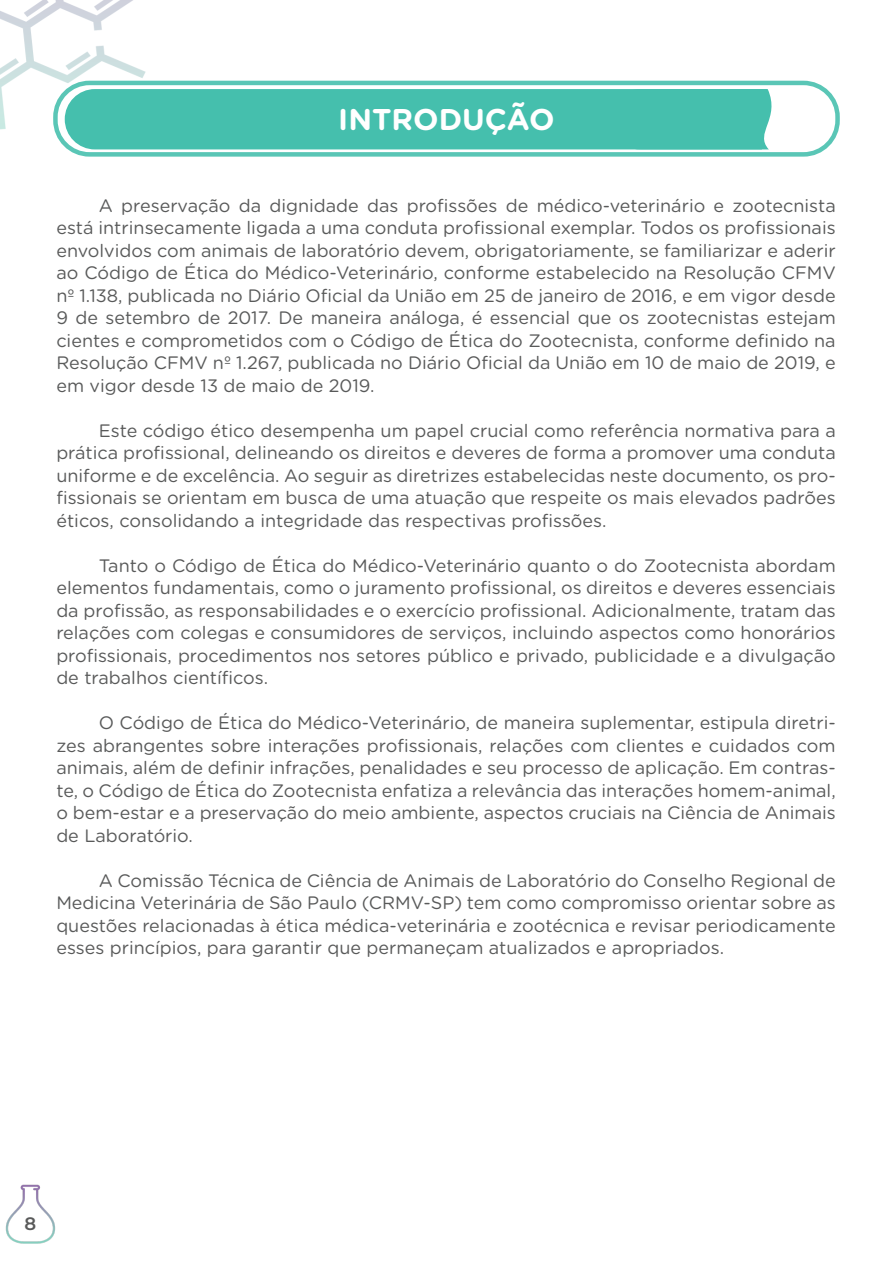
<style>
.page{position:relative;width:893px;height:1263px;background:#fff}
.page>*{position:absolute;margin:0;border:0;box-sizing:border-box;transform-origin:0 0}
.t1{font:700 30px "Gotham Rounded";color:#fff}
.t2{font:18px/22.5px "Gotham Rounded";color:#595a5a;text-align:justify}
.t3{font:600 18px "Montserrat";color:#595a5a}
</style>
<div class="page">
<img style="left:5px;top:1184px;width:51px;height:60px">
<img style="left:0;top:0;width:166px;height:138px">
<div style="left:65px;top:89px;width:707px;height:60px;background:#45bfad"></div>
<div style="left:53px;top:81px;width:787px;height:76px;border:4px solid #45bfad;border-radius:34px"></div>
<p class="t1" style="left:338px;top:97px;width:218px">INTRODUÇÃO</p>
<p class="t2" style="left:56px;top:193px;width:781px;text-indent:43px">A preservação da dignidade das profissões de médico-veterinário e zootecnista está intrinsecamente ligada a uma conduta profissional exemplar. Todos os profissionais envolvidos com animais de laboratório devem, obrigatoriamente, se familiarizar e aderir ao Código de Ética do Médico-Veterinário, conforme estabelecido na Resolução CFMV nº 1.138, publicada no Diário Oficial da União em 25 de janeiro de 2016, e em vigor desde 9 de setembro de 2017. De maneira análoga, é essencial que os zootecnistas estejam cientes e comprometidos com o Código de Ética do Zootecnista, conforme definido na Resolução CFMV nº 1.267, publicada no Diário Oficial da União em 10 de maio de 2019, e em vigor desde 13 de maio de 2019.</p>
<p class="t2" style="left:56px;top:418px;width:781px;text-indent:43px">Este código ético desempenha um papel crucial como referência normativa para a prática profissional, delineando os direitos e deveres de forma a promover uma conduta uniforme e de excelência. Ao seguir as diretrizes estabelecidas neste documento, os pro&shy;fissionais se orientam em busca de uma atuação que respeite os mais elevados padrões éticos, consolidando a integridade das respectivas profissões.</p>
<p class="t2" style="left:56px;top:553px;width:781px;text-indent:43px">Tanto o Código de Ética do Médico-Veterinário quanto o do Zootecnista abordam elementos fundamentais, como o juramento profissional, os direitos e deveres essenciais da profissão, as responsabilidades e o exercício profissional. Adicionalmente, tratam das relações com colegas e consumidores de serviços, incluindo aspectos como honorários profissionais, procedimentos nos setores público e privado, publicidade e a divulgação de trabalhos científicos.</p>
<p class="t2" style="left:56px;top:711px;width:781px;text-indent:43px">O Código de Ética do Médico-Veterinário, de maneira suplementar, estipula diretri&shy;zes abrangentes sobre interações profissionais, relações com clientes e cuidados com animais, além de definir infrações, penalidades e seu processo de aplicação. Em contras&shy;te, o Código de Ética do Zootecnista enfatiza a relevância das interações homem-animal, o bem-estar e a preservação do meio ambiente, aspectos cruciais na Ciência de Animais de Laboratório.</p>
<p class="t2" style="left:56px;top:868px;width:781px;text-indent:43px">A Comissão Técnica de Ciência de Animais de Laboratório do Conselho Regional de Medicina Veterinária de São Paulo (CRMV-SP) tem como compromisso orientar sobre as questões relacionadas à ética médica-veterinária e zootécnica e revisar periodicamente esses princípios, para garantir que permaneçam atualizados e apropriados.</p>
<p class="t3" style="left:24px;top:1211px;width:13px">8</p>
</div>
